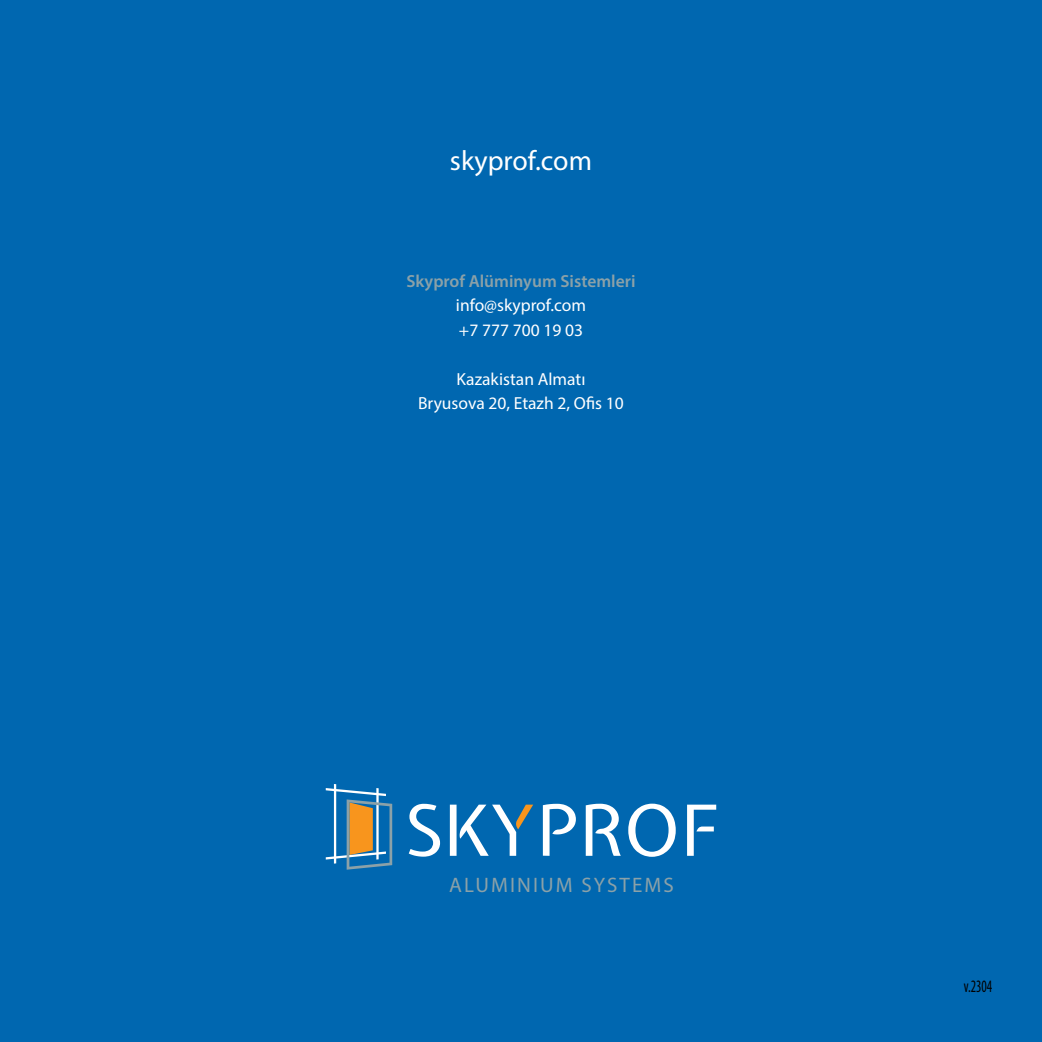
<style>
.page{position:relative;width:1042px;height:1042px;background:#0067b0}
.page>*{position:absolute;margin:0;border:0;box-sizing:border-box;transform-origin:0 0}
.t1{font:28px "Myriad Pro";color:#fff}
.t2{font:21px "Myriad Pro";letter-spacing:.1em;color:#8ba1a8}
.t3{font:17.5px/24.5px "Myriad Pro";color:#fff}
.t4{font:600 17.5px "Myriad Pro";color:#8ba1a8}
.t5{font:condensed 17.5px "Myriad Pro";color:#000;scale:.8 1}
</style>
<div class="page">
<svg style="left:409px;top:804px;width:31px;height:52px"></svg>
<svg style="left:450px;top:804px;width:83px;height:52px"></svg>
<svg style="left:543px;top:804px;width:33px;height:52px"></svg>
<svg style="left:586px;top:804px;width:35px;height:52px"></svg>
<svg style="left:628px;top:803px;width:48px;height:54px"></svg>
<svg style="left:687px;top:804px;width:29px;height:52px"></svg>
<svg style="left:326px;top:784px;width:66px;height:85px"></svg>
<h1 class="t1" style="left:450px;top:143px;width:144px">skyprof.com</h1>
<p class="t4" style="left:406px;top:270px;width:230px">Skyprof Alüminyum Sistemleri</p>
<p class="t3" style="left:456px;top:293px;width:132px">info@skyprof.com +7 777 700 19 03</p>
<p class="t3" style="left:418px;top:366px;width:207px;text-align:center">Kazakistan Almatı<br>Bryusova 20, Etazh 2, Ofis 10</p>
<p class="t2" style="left:449px;top:872px;width:226px">ALUMINIUM SYSTEMS</p>
<p class="t5" style="left:964px;top:976px;width:37px">v.2304</p>
</div>
